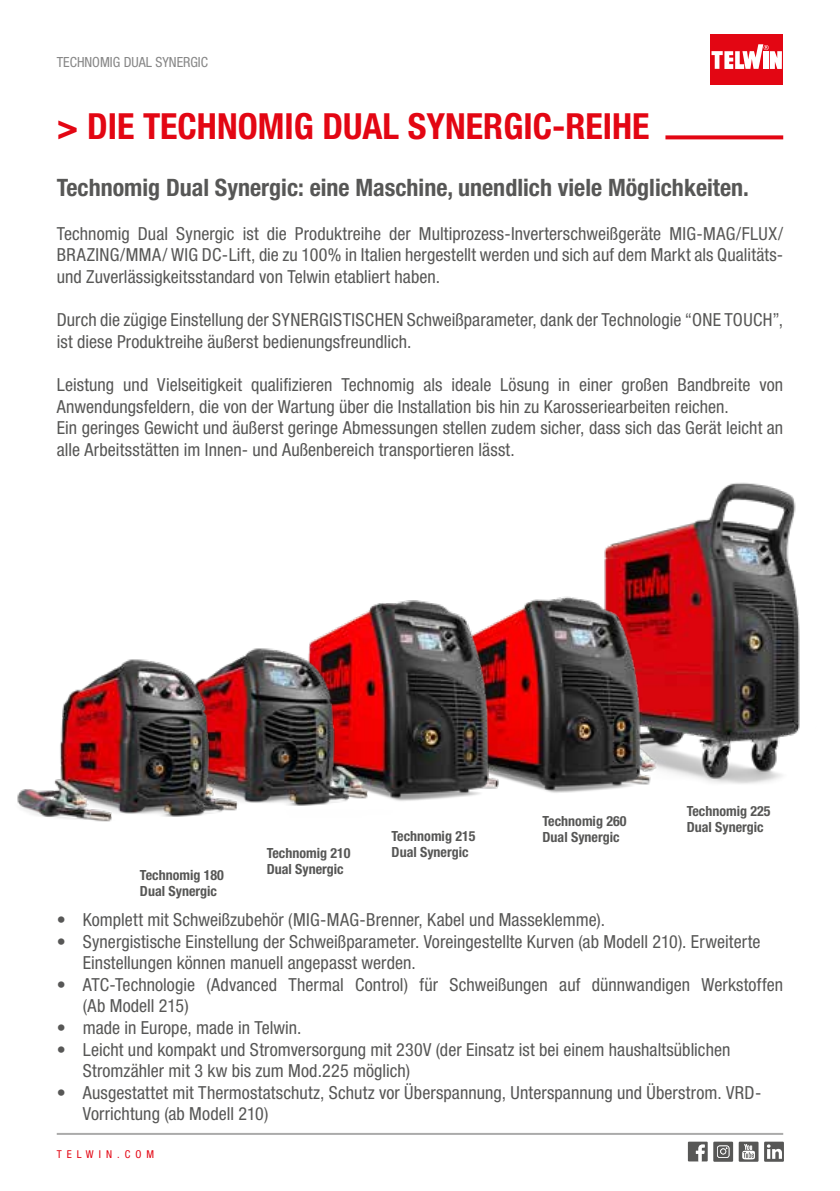
<style>
.page{position:relative;width:840px;height:1191px;background:#fff}
.page>*{position:absolute;margin:0;border:0;box-sizing:border-box;transform-origin:0 0}
.t1{font:700 condensed 36px "Helvetica Neue LT Std";color:#e30613}
.t2{font:700 condensed 24px "Helvetica Neue LT Std";color:#575756}
.t3{font:condensed 18px/21.6px "Helvetica Neue LT Std";letter-spacing:.005em;color:#575756}
.t4{font:700 condensed 14px/16px "Helvetica Neue LT Std";color:#575756}
.t5{font:condensed 14px "Helvetica Neue LT Std";color:#878787}
.t6{font:condensed 10.8px "Helvetica Neue LT Pro";letter-spacing:.465em;color:#e30613}
</style>
<div class="page">
<div style="left:710px;top:34px;width:72px;height:50px;background:#e30613"></div>
<svg style="left:711px;top:44px;width:70px;height:25px"></svg>
<hr style="left:57px;top:1132px;width:725px;height:2px;background:#575756">
<svg style="left:687px;top:1141px;width:45px;height:20px"></svg>
<svg style="left:738px;top:1141px;width:45px;height:20px"></svg>
<img style="left:650px;top:482px;width:150px;height:302px">
<img style="left:538px;top:534px;width:165px;height:259px">
<svg style="left:665px;top:135px;width:117px;height:4px"></svg>
<img style="left:387px;top:599px;width:151px;height:202px">
<img style="left:263px;top:603px;width:124px;height:203px">
<img style="left:17px;top:648px;width:246px;height:174px">
<p class="t5" style="left:57px;top:54px;width:153px">TECHNOMIG DUAL SYNERGIC</p>
<h1 class="t1" style="left:57px;top:105px;width:594px">&gt; DIE TECHNOMIG DUAL SYNERGIC-REIHE</h1>
<h2 class="t2" style="left:57px;top:173px;width:693px">Technomig Dual Synergic: eine Maschine, unendlich viele Möglichkeiten.</h2>
<p class="t3" style="left:57px;top:222px;width:727px;text-align:justify">Technomig Dual Synergic ist die Produktreihe der Multiprozess-Inverterschweißgeräte MIG-MAG/FLUX/ BRAZING/MMA/ WIG DC-Lift, die zu 100% in Italien hergestellt werden und sich auf dem Markt als Qualitäts&shy;und Zuverlässigkeitsstandard von Telwin etabliert haben.</p>
<p class="t3" style="left:57px;top:309px;width:727px">Durch die zügige Einstellung der SYNERGISTISCHEN Schweißparameter, dank der Technologie “ONE TOUCH”, ist diese Produktreihe äußerst bedienungsfreundlich.</p>
<p class="t3" style="left:57px;top:374px;width:727px">Leistung und Vielseitigkeit qualifizieren Technomig als ideale Lösung in einer großen Bandbreite von Anwendungsfeldern, die von der Wartung über die Installation bis hin zu Karosseriearbeiten reichen.<br>Ein geringes Gewicht und äußerst geringe Abmessungen stellen zudem sicher, dass sich das Gerät leicht an alle Arbeitsstätten im Innen- und Außenbereich transportieren lässt.</p>
<p class="t4" style="left:140px;top:866px;width:85px">Technomig 180<br>Dual Synergic</p>
<p class="t4" style="left:266px;top:845px;width:85px">Technomig 210<br>Dual Synergic</p>
<p class="t4" style="left:391px;top:827px;width:85px">Technomig 215<br>Dual Synergic</p>
<p class="t4" style="left:542px;top:812px;width:85px">Technomig 260<br>Dual Synergic</p>
<p class="t4" style="left:686px;top:803px;width:85px">Technomig 225<br>Dual Synergic</p>
<p class="t3" style="left:57px;top:908px;width:549px">• Komplett mit Schweißzubehör (MIG-MAG-Brenner, Kabel und Masseklemme).</p>
<p class="t3" style="left:83px;top:930px;width:678px;text-indent:-26px">• Synergistische Einstellung der Schweißparameter. Voreingestellte Kurven (ab Modell 210). Erweiterte<br>Einstellungen können manuell angepasst werden.</p>
<p class="t3" style="left:83px;top:973px;width:701px;text-indent:-26px">• ATC-Technologie (Advanced Thermal Control) für Schweißungen auf dünnwandigen Werkstoffen (Ab Modell 215)</p>
<p class="t3" style="left:57px;top:1016px;width:246px">• made in Europe, made in Telwin.</p>
<p class="t3" style="left:83px;top:1038px;width:648px;text-indent:-26px">• Leicht und kompakt und Stromversorgung mit 230V (der Einsatz ist bei einem haushaltsüblichen<br>Stromzähler mit 3 kw bis zum Mod.225 möglich)</p>
<p class="t3" style="left:83px;top:1081px;width:679px;text-indent:-26px">• Ausgestattet mit Thermostatschutz, Schutz vor Überspannung, Unterspannung und Überstrom. VRD-<br>Vorrichtung (ab Modell 210)</p>
<p class="t6" style="left:57px;top:1147px;width:99px">TELWIN.COM</p>
</div>
